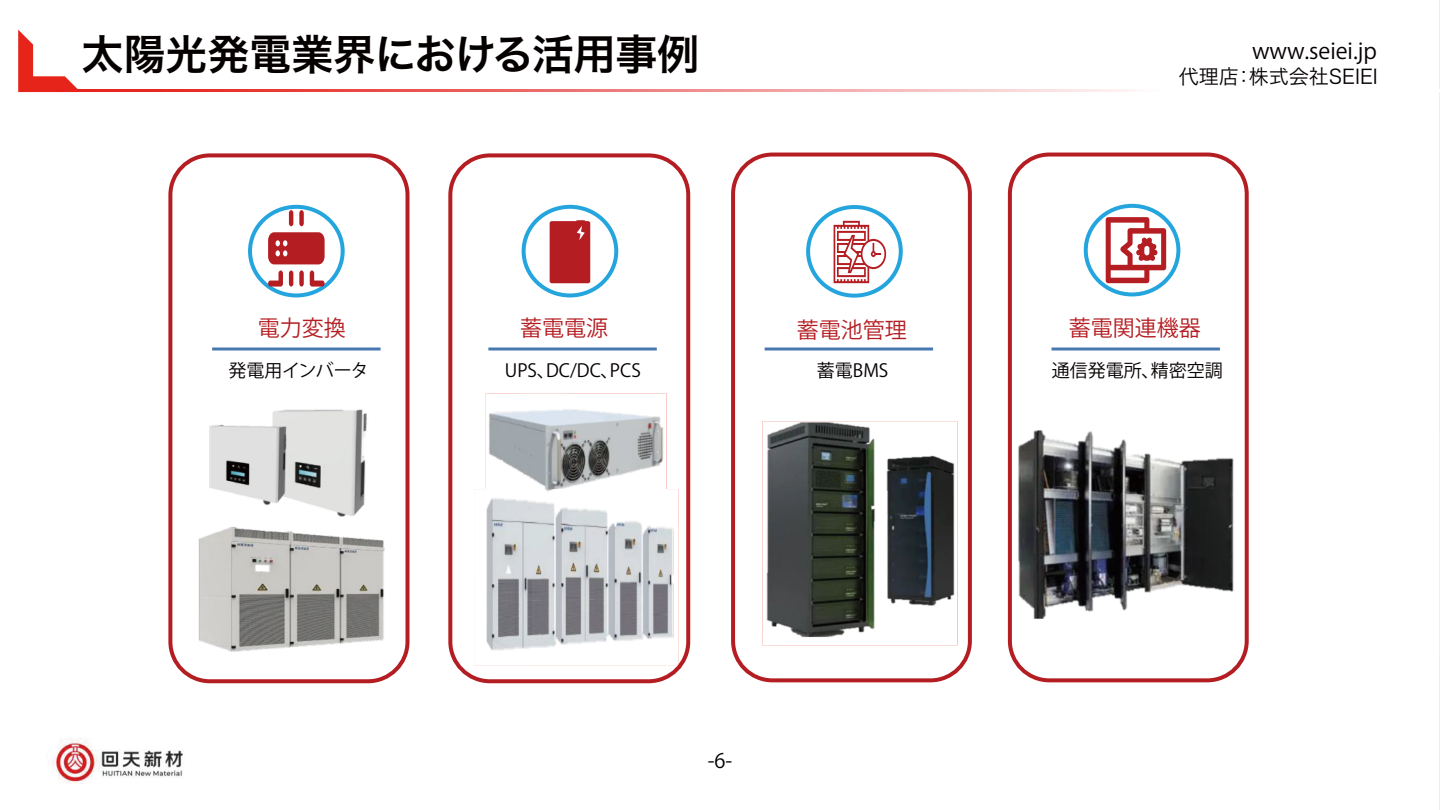
<style>
.page{position:relative;width:1440px;height:810px;background:#fff}
.page>*{position:absolute;margin:0;border:0;box-sizing:border-box;transform-origin:0 0}
.t1{font:42px "Hira Kaku Pro W6";color:#060101}
.t2{font:22px "Koz Go Pr 6 N";color:#b41e23}
.t3{font:22px "Koz Go Pr 6 N";color:#060101}
.t4{font:20px "Hira Kaku Pro W3";color:#060101}
.t5{font:20px "Koz Go Pr 6 N";color:#060101}
.t6{font:18px "Koz Go Pr 6 N";color:#060101}
.t7{font:18px "Koz Go Pr 6 N";letter-spacing:-.02em;color:#060101}
</style>
<div class="page">
<img style="left:18px;top:0;width:1422px;height:810px">
<svg style="left:18px;top:30px;width:63px;height:62px"></svg>
<svg style="left:56px;top:90px;width:1384px;height:2px"></svg>
<img style="left:762px;top:421px;width:195px;height:224px">
<img style="left:486px;top:393px;width:180px;height:96px">
<img style="left:186px;top:527px;width:206px;height:136px">
<img style="left:204px;top:398px;width:168px;height:124px">
<img style="left:474px;top:489px;width:204px;height:176px">
<img style="left:1017px;top:421px;width:219px;height:212px">
<hr style="left:212px;top:348px;width:169px;height:2px;background:#4878b0">
<hr style="left:488px;top:348px;width:169px;height:2px;background:#4878b0">
<hr style="left:765px;top:348px;width:168px;height:2px;background:#4878b0">
<hr style="left:1052px;top:348px;width:168px;height:2px;background:#4878b0">
<div style="left:248px;top:205px;width:97px;height:92px;border:4px solid #25a5de;border-radius:50%"></div>
<div style="left:522px;top:205px;width:96px;height:92px;border:4px solid #25a5de;border-radius:50%"></div>
<div style="left:806px;top:205px;width:97px;height:93px;border:4px solid #25a5de;border-radius:50%"></div>
<div style="left:1084px;top:204px;width:96px;height:92px;border:4px solid #25a5de;border-radius:50%"></div>
<svg style="left:268px;top:210px;width:57px;height:77px"></svg>
<div style="left:550px;top:220px;width:40px;height:63px;background:#b41e23"></div>
<svg style="left:834px;top:221px;width:52px;height:62px"></svg>
<svg style="left:1106px;top:217px;width:60px;height:66px"></svg>
<div style="left:1008px;top:153px;width:241px;height:529px;border:4px solid #b41e23;border-radius:39px"></div>
<div style="left:731px;top:153px;width:241px;height:529px;border:4px solid #b41e23;border-radius:39px"></div>
<div style="left:448px;top:153px;width:242px;height:530px;border:4px solid #b41e23;border-radius:40px"></div>
<div style="left:168px;top:153px;width:242px;height:530px;border:4px solid #b41e23;border-radius:40px"></div>
<div style="left:1252px;top:753px;width:158px;height:31px;background:#fff"></div>
<h1 class="t1" style="left:82px;top:16px;width:619px">太陽光発電業界における活用事例</h1>
<p class="t3" style="left:1252px;top:38px;width:126px">www.seiei.jp</p>
<p class="t4" style="left:1179px;top:59px;width:201px">代理店：株式会社SEIEI</p>
<p class="t2" style="left:258px;top:315px;width:89px">電力変換</p>
<p class="t7" style="left:229px;top:361px;width:142px">発電用インバータ</p>
<p class="t2" style="left:520px;top:315px;width:89px">蓄電電源</p>
<p class="t2" style="left:797px;top:317px;width:111px">蓄電池管理</p>
<p class="t2" style="left:1069px;top:315px;width:133px">蓄電関連機器</p>
<p class="t6" style="left:505px;top:361px;width:138px">UPS、DC/DC、PCS</p>
<p class="t6" style="left:817px;top:361px;width:73px">蓄電BMS</p>
<p class="t6" style="left:1052px;top:361px;width:172px">通信発電所、精密空調</p>
<p class="t5" style="left:708px;top:750px;width:26px">-6-</p>
</div>
